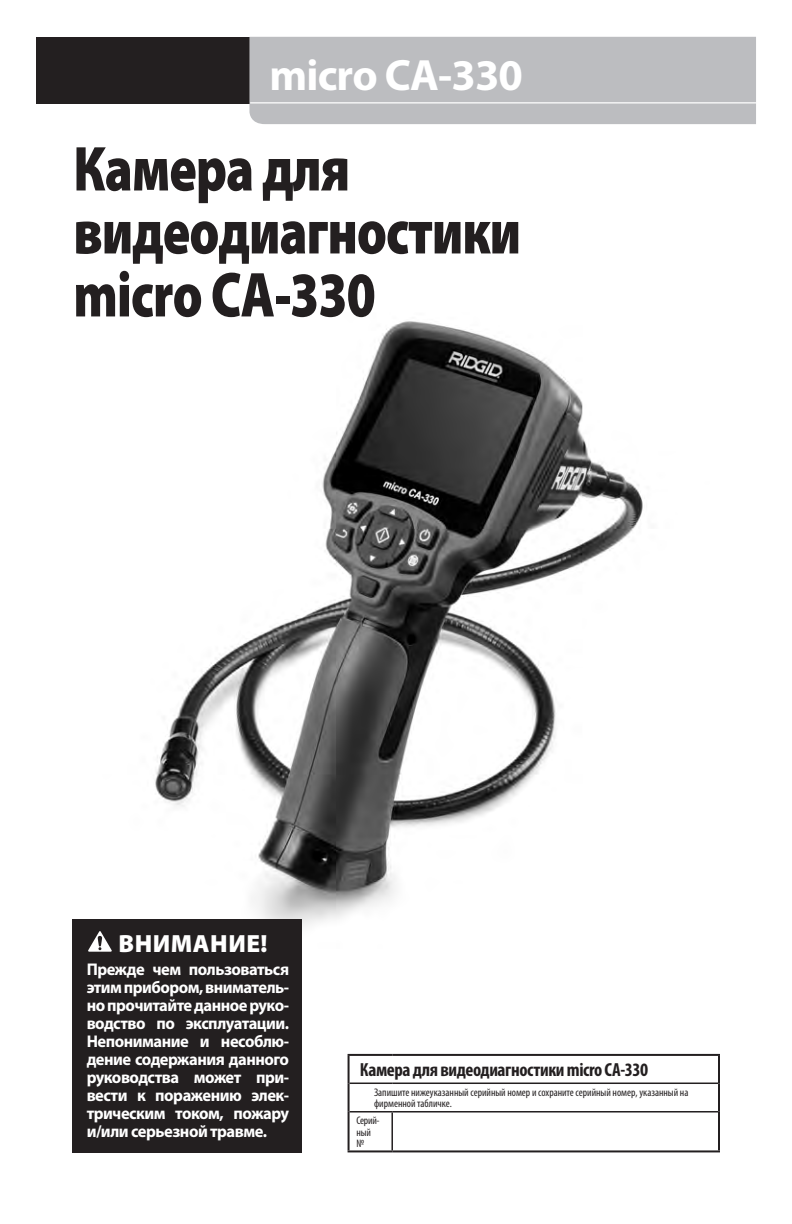
<style>
.page{position:relative;width:792px;height:1224px;background:#fff}
.page>*{position:absolute;margin:0;border:0;box-sizing:border-box;transform-origin:0 0}
.t1{font:900 64px/63px "Myriad Pro";letter-spacing:-.02em;color:#231f20;scale:.8 1}
.t2{font:700 44px "Myriad Pro";letter-spacing:-.02em;color:#fff}
.BWB_Head{font:900 25px "Myriad Pro";letter-spacing:.02em;color:#fff}
.Head_Serialnumber{font:700 condensed 19px "Myriad Pro";letter-spacing:-.02em;color:#231f20}
.BWB_Body{font:700 17px/18px "Myriad Pro";letter-spacing:-.03em;color:#fff;text-align:justify}
.Body_Serialnumber{font:condensed 11px/11.2px "Myriad Pro";color:#231f20}
.Body_Serialnumber-2{font:condensed 11px/11.2px "Myriad Pro";letter-spacing:-.02em;color:#231f20}
</style>
<div class="page">
<div style="left:36px;top:37px;width:221px;height:67px;background:#231f20"></div>
<div style="left:249px;top:37px;width:507px;height:87px;background:#bcbdc0"></div>
<hr style="left:250px;top:102px;width:507px;height:1px;background:#fff">
<img style="left:90px;top:321px;width:553px;height:605px">
<hr style="left:348px;top:1054px;width:44px;height:2px;background:#231f20">
<hr style="left:348px;top:1056px;width:2px;height:27px;background:#231f20">
<hr style="left:392px;top:1054px;width:328px;height:2px;background:#231f20">
<hr style="left:348px;top:1083px;width:2px;height:29px;background:#231f20">
<hr style="left:348px;top:1112px;width:2px;height:38px;background:#231f20">
<hr style="left:718px;top:1112px;width:2px;height:38px;background:#231f20">
<hr style="left:348px;top:1150px;width:44px;height:2px;background:#231f20">
<hr style="left:392px;top:1150px;width:328px;height:2px;background:#231f20">
<hr style="left:718px;top:1056px;width:2px;height:27px;background:#231f20">
<hr style="left:718px;top:1083px;width:2px;height:29px;background:#231f20">
<hr style="left:350px;top:1083px;width:42px;height:1px;background:#231f20">
<hr style="left:392px;top:1083px;width:326px;height:1px;background:#231f20">
<hr style="left:391px;top:1113px;width:2px;height:37px;background:#231f20">
<hr style="left:350px;top:1111px;width:42px;height:2px;background:#231f20">
<hr style="left:392px;top:1111px;width:326px;height:2px;background:#231f20">
<div style="left:72px;top:920px;width:230px;height:233px;background:#231f20"></div>
<svg style="left:88px;top:931px;width:24px;height:21px"></svg>
<p class="t2" style="left:270px;top:46px;width:255px">micro CA-330</p>
<p class="t1" style="left:73px;top:135px;width:561px">Камера для видеодиагностики micro CA-330</p>
<p class="BWB_Head" style="left:118px;top:927px;width:151px">ВНИМАНИЕ!</p>
<p class="BWB_Body" style="left:87px;top:960px;width:204px">Прежде чем пользоваться этим прибором, вниматель&shy;но прочитайте данное руко&shy;водство по эксплуатации.<br>Непонимание и несоблю&shy;дение содержания данного руководства может при&shy;вести к поражению элек&shy;трическим током, пожару и/или серьезной травме.</p>
<p class="Head_Serialnumber" style="left:360px;top:1058px;width:290px">Камера для видеодиагностики micro CA-330</p>
<p class="Body_Serialnumber" style="left:374px;top:1087px;width:316px">Запишите нижеуказанный серийный номер и сохраните серийный номер, указанный на фирменной табличке.</p>
<p class="Body_Serialnumber-2" style="left:357px;top:1115px;width:25px">Серий&shy;ный №</p>
</div>
